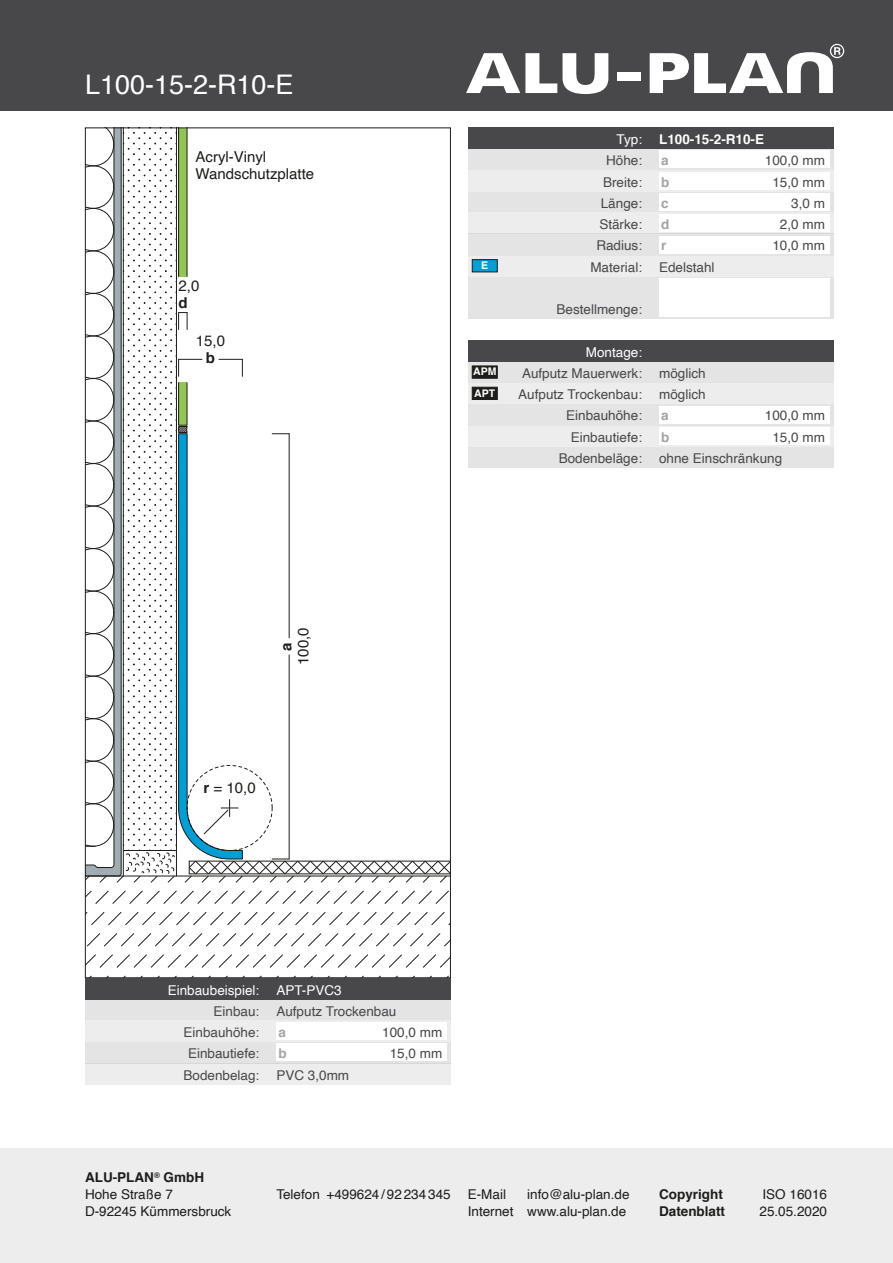
<style>
.page{position:relative;width:893px;height:1263px;background:#fff}
.page>*{position:absolute;margin:0;border:0;box-sizing:border-box;transform-origin:0 0}
.t1{font:27px "Helvetica";color:#fff}
.t2{font:15px/17px "Helvetica";color:#1d1d1b}
.t3{font:700 15px "Helvetica";color:#1d1d1b}
.t4{font:13.5px "Helvetica";color:#48484a}
.t5{font:13.5px/17px "Helvetica";color:#1d1d1b}
.t6{font:13.5px "Helvetica";color:#fff}
.t7{font:700 13.5px "Helvetica";color:#1d1d1b}
.t8{font:700 13.5px "Helvetica";color:#fff}
.t9{font:700 13.5px "Helvetica";color:#a4a4a6}
.t10{font:700 10.5px/21.3px "Helvetica";color:#fff}
.s1{font-weight:700}
</style>
<div class="page">
<div style="left:0;top:1148px;width:893px;height:115px;background:#ededee"></div>
<div style="left:0;top:0;width:893px;height:111px;background:#48484a"></div>
<svg style="left:87px;top:890px;width:362px;height:14px"></svg>
<svg style="left:87px;top:912px;width:362px;height:14px"></svg>
<svg style="left:87px;top:933px;width:362px;height:14px"></svg>
<svg style="left:87px;top:954px;width:362px;height:14px"></svg>
<svg style="left:90px;top:975px;width:359px;height:1px"></svg>
<svg style="left:87px;top:130px;width:362px;height:753px"></svg>
<div style="left:468px;top:361px;width:365px;height:22px;background:#e4e4e5"></div>
<div style="left:468px;top:446px;width:365px;height:22px;background:#e4e4e5"></div>
<div style="left:468px;top:425px;width:365px;height:21px;background:#ededee"></div>
<div style="left:659px;top:427px;width:170px;height:17px;background:#fff"></div>
<svg style="left:468px;top:383px;width:365px;height:42px;background:#e9e9ea"></svg>
<div style="left:659px;top:406px;width:170px;height:17px;background:#fff"></div>
<div style="left:468px;top:340px;width:365px;height:21px;background:#48484a"></div>
<div style="left:85px;top:999px;width:366px;height:21px;background:#e4e4e5"></div>
<svg style="left:85px;top:1020px;width:366px;height:64px"></svg>
<div style="left:276px;top:1023px;width:170px;height:17px;background:#fff"></div>
<div style="left:85px;top:978px;width:366px;height:21px;background:#48484a"></div>
<div style="left:468px;top:276px;width:365px;height:43px;background:#e4e4e5"></div>
<div style="left:659px;top:279px;width:170px;height:38px;background:#fff"></div>
<div style="left:468px;top:255px;width:365px;height:21px;background:#ededee"></div>
<div style="left:468px;top:191px;width:365px;height:22px;background:#e4e4e5"></div>
<div style="left:659px;top:193px;width:170px;height:17px;background:#fff"></div>
<div style="left:468px;top:170px;width:365px;height:21px;background:#ededee"></div>
<svg style="left:468px;top:213px;width:365px;height:42px"></svg>
<div style="left:659px;top:172px;width:170px;height:17px;background:#fff"></div>
<div style="left:659px;top:215px;width:170px;height:17px;background:#fff"></div>
<div style="left:468px;top:149px;width:365px;height:21px;background:#e4e4e5"></div>
<div style="left:659px;top:151px;width:170px;height:17px;background:#fff"></div>
<div style="left:468px;top:128px;width:365px;height:21px;background:#48484a"></div>
<div style="left:472px;top:366px;width:25px;height:12px;background:#1d1d1b"></div>
<div style="left:472px;top:387px;width:25px;height:13px;background:#1d1d1b;border:1px solid #1d1d1b"></div>
<div style="left:472px;top:259px;width:25px;height:13px;background:#009ed4;border:1px solid #1d1d1b"></div>
<svg style="left:650px;top:44px;width:194px;height:49px"></svg>
<div style="left:617px;top:72px;width:23px;height:9px;background:#fff"></div>
<svg style="left:466px;top:53px;width:142px;height:41px"></svg>
<h1 class="t1" style="left:85px;top:63px;width:210px">L100-15-2-R10-E</h1>
<p class="t2" style="left:196px;top:148px;width:120px">Acryl-Vinyl<br>Wandschutzplatte</p>
<p class="t2" style="left:179px;top:278px;width:22px">2,0</p>
<p class="t3" style="left:179px;top:291px;width:11px">d</p>
<p class="t2" style="left:196px;top:333px;width:31px">15,0</p>
<p class="t3" style="left:206px;top:346px;width:11px">b</p>
<p class="t2" style="left:295px;top:665px;width:39px;rotate:-90deg">100,0</p>
<p class="t3" style="left:274px;top:650px;width:10px;rotate:-90deg">a</p>
<p class="t2" style="left:204px;top:780px;width:54px"><span class="s1">r</span> = 10,0</p>
<p class="t10" style="left:481px;top:255px;width:9px">E</p>
<p class="t10" style="left:473px;top:361px;width:25px">APM<br>APT</p>
<p class="t6" style="left:617px;top:129px;width:27px">Typ:</p>
<p class="t8" style="left:659px;top:128px;width:107px">L100-15-2-R10-E</p>
<p class="t4" style="left:606px;top:150px;width:38px">Höhe:</p>
<p class="t9" style="left:661px;top:150px;width:9px">a</p>
<p class="t4" style="left:765px;top:150px;width:62px">100,0 mm</p>
<p class="t4" style="left:603px;top:171px;width:41px">Breite:</p>
<p class="t4" style="left:599px;top:214px;width:44px">Stärke:</p>
<p class="t4" style="left:601px;top:193px;width:43px">Länge:</p>
<p class="t4" style="left:596px;top:235px;width:47px">Radius:</p>
<p class="t9" style="left:661px;top:171px;width:10px">b</p>
<p class="t9" style="left:661px;top:213px;width:10px">d</p>
<p class="t9" style="left:661px;top:192px;width:9px">c</p>
<p class="t9" style="left:661px;top:235px;width:7px">r</p>
<p class="t4" style="left:590px;top:256px;width:53px">Material:</p>
<p class="t4" style="left:659px;top:256px;width:57px">Edelstahl</p>
<p class="t4" style="left:556px;top:299px;width:87px">Bestellmenge:</p>
<p class="t6" style="left:586px;top:342px;width:58px">Montage:</p>
<p class="t4" style="left:518px;top:384px;width:125px">Aufputz Trockenbau:</p>
<p class="t4" style="left:659px;top:384px;width:48px">möglich</p>
<p class="t4" style="left:522px;top:363px;width:122px">Aufputz Mauerwerk:</p>
<p class="t4" style="left:659px;top:363px;width:48px">möglich</p>
<p class="t4" style="left:772px;top:171px;width:54px">15,0 mm</p>
<p class="t4" style="left:780px;top:214px;width:47px">2,0 mm</p>
<p class="t4" style="left:791px;top:193px;width:35px">3,0 m</p>
<p class="t4" style="left:772px;top:235px;width:54px">10,0 mm</p>
<p class="t4" style="left:566px;top:405px;width:77px">Einbauhöhe:</p>
<p class="t9" style="left:661px;top:405px;width:9px">a</p>
<p class="t4" style="left:765px;top:405px;width:62px">100,0 mm</p>
<p class="t4" style="left:571px;top:427px;width:73px">Einbautiefe:</p>
<p class="t9" style="left:661px;top:426px;width:10px">b</p>
<p class="t4" style="left:772px;top:427px;width:54px">15,0 mm</p>
<p class="t4" style="left:559px;top:448px;width:85px">Bodenbeläge:</p>
<p class="t4" style="left:659px;top:448px;width:125px">ohne Einschränkung</p>
<p class="t6" style="left:168px;top:979px;width:93px">Einbaubeispiel:</p>
<p class="t4" style="left:214px;top:1001px;width:47px">Einbau:</p>
<p class="t6" style="left:276px;top:979px;width:67px">APT-PVC3</p>
<p class="t4" style="left:276px;top:1001px;width:122px">Aufputz Trockenbau</p>
<p class="t4" style="left:184px;top:1022px;width:77px">Einbauhöhe:</p>
<p class="t9" style="left:279px;top:1021px;width:9px">a</p>
<p class="t4" style="left:382px;top:1022px;width:62px">100,0 mm</p>
<p class="t4" style="left:188px;top:1043px;width:73px">Einbautiefe:</p>
<p class="t9" style="left:279px;top:1043px;width:10px">b</p>
<p class="t4" style="left:390px;top:1043px;width:54px">15,0 mm</p>
<p class="t4" style="left:184px;top:1064px;width:77px">Bodenbelag:</p>
<p class="t4" style="left:276px;top:1064px;width:74px">PVC 3,0mm</p>
<p class="t5" style="left:85px;top:1169px;width:148px"><span class="s1">ALU-PLAN</span><sup>®</sup> <span class="s1">GmbH<br></span>Hohe Straße 7<br>D-92245 Kümmersbruck</p>
<p class="t5" style="left:276px;top:1186px;width:176px">Telefon +499624 /92234345</p>
<p class="t7" style="left:659px;top:1183px;width:65px">Copyright</p>
<p class="t5" style="left:762px;top:1186px;width:66px">ISO 16016</p>
<p class="t7" style="left:659px;top:1200px;width:68px">Datenblatt</p>
<p class="t5" style="left:759px;top:1203px;width:69px">25.05.2020</p>
<p class="t5" style="left:468px;top:1186px;width:163px;text-align:right">info@alu-plan.de<br>Internet www.alu-plan.de</p>
<p class="t5" style="left:468px;top:1186px;width:40px">E-Mail</p>
</div>
